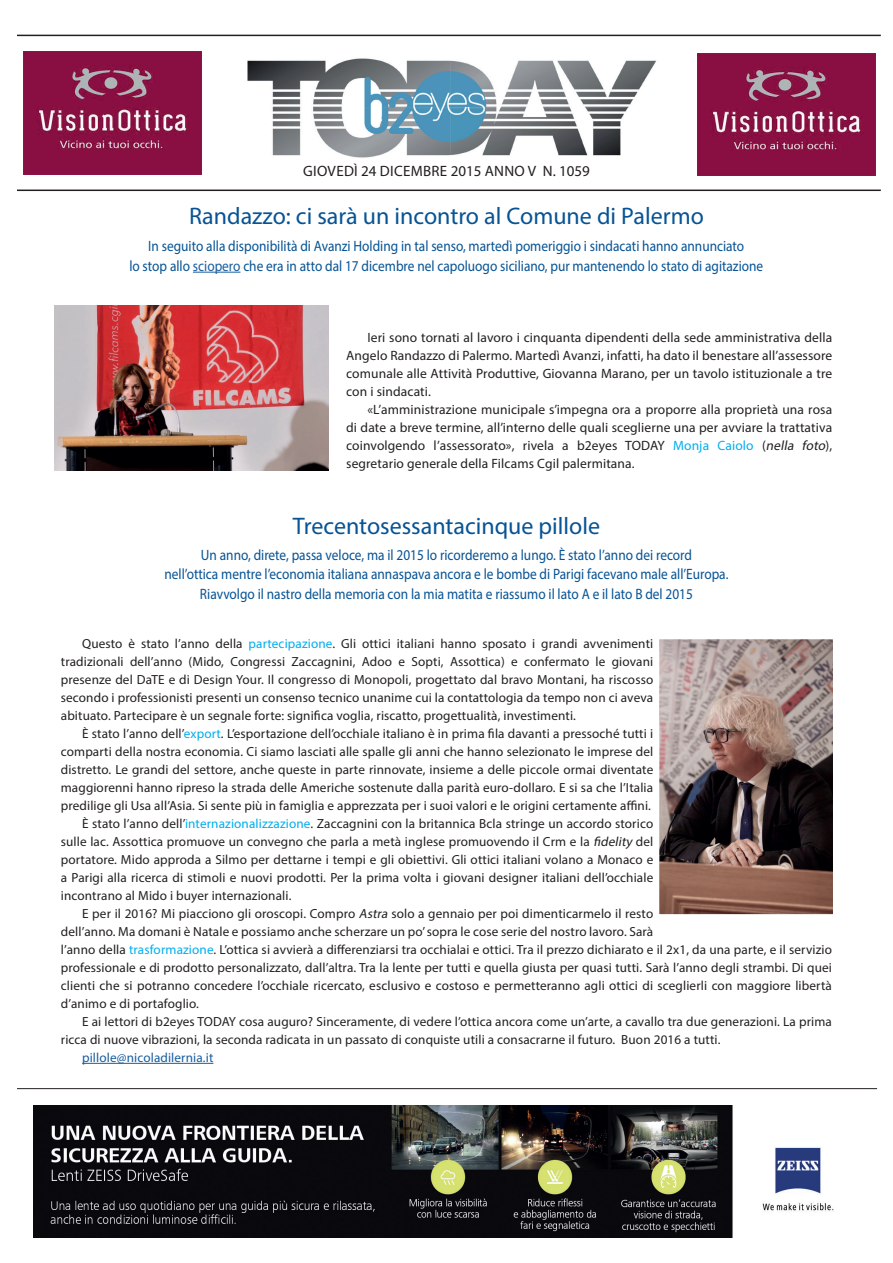
<style>
.page{position:relative;width:893px;height:1263px;background:#fff}
.page>*{position:absolute;margin:0;border:0;box-sizing:border-box;transform-origin:0 0}
.t1{font:24px "Myriad Pro";color:#075394}
.t2{font:15px/19.5px "Myriad Pro";color:#075394;text-align:center;scale:.89 1}
.t3{font:15px "Myriad Pro";letter-spacing:.02em;color:#231f20}
.t4{font:13.5px/18px "Myriad Pro";letter-spacing:.01em;color:#231f20;text-align:justify}
.t5{font:13.2px/18px "Myriad Pro";letter-spacing:.01em;color:#231f20;text-align:justify}
.t6{font:13.2px "Myriad Pro";letter-spacing:.01em;color:#175d9e}
.s1{color:#175d9e}
.s2{color:#00aeef}
.s3{font-style:italic}
</style>
<div class="page">
<img style="left:247px;top:58px;width:409px;height:100px">
<hr style="left:193px;top:272px;width:47px;height:1px;background:#175d9e">
<img style="left:34px;top:1106px;width:800px;height:131px">
<hr style="left:17px;top:1088px;width:860px;height:1px;background:#231f20">
<img style="left:697px;top:54px;width:179px;height:122px">
<img style="left:23px;top:52px;width:179px;height:122px">
<hr style="left:17px;top:190px;width:864px;height:1px;background:#231f20">
<hr style="left:17px;top:35px;width:864px;height:1px;background:#231f20">
<img style="left:54px;top:306px;width:275px;height:164px">
<hr style="left:82px;top:1063px;width:131px;height:1px;background:#175d9e">
<img style="left:660px;top:640px;width:172px;height:273px">
<div style="left:653px;top:633px;width:186px;height:287px;border:6px solid #fff"></div>
<p class="t3" style="left:303px;top:162px;width:288px">GIOVEDÌ 24 DICEMBRE 2015 ANNO V N. 1059</p>
<h1 class="t1" style="left:189px;top:201px;width:516px">Randazzo: ci sarà un incontro al Comune di Palermo</h1>
<p class="t2" style="left:129px;top:236px;width:714px">In seguito alla disponibilità di Avanzi Holding in tal senso, martedì pomeriggio i sindacati hanno annunciato<br>lo stop allo <span class="s1">sciopero</span> che era in atto dal 17 dicembre nel capoluogo siciliano, pur mantenendo lo stato di agitazione</p>
<p class="t4" style="left:346px;top:328px;width:488px;text-indent:21px">Ieri sono tornati al lavoro i cinquanta dipendenti della sede amministrativa della Angelo Randazzo di Palermo. Martedì Avanzi, infatti, ha dato il benestare all’assessore comunale alle Attività Produttive, Giovanna Marano, per un tavolo istituzionale a tre con i sindacati.</p>
<p class="t4" style="left:346px;top:400px;width:488px;text-indent:21px">«L’amministrazione municipale s’impegna ora a proporre alla proprietà una rosa di date a breve termine, all’interno delle quali sceglierne una per avviare la trattativa coinvolgendo l’assessorato», rivela a b2eyes TODAY <span class="s2">Monja Caiolo</span> (<span class="s3">nella foto</span>), segretario generale della Filcams Cgil palermitana.</p>
<h1 class="t1" style="left:293px;top:511px;width:309px">Trecentosessantacinque pillole</h1>
<p class="t2" style="left:164px;top:545px;width:635px">Un anno, direte, passa veloce, ma il 2015 lo ricorderemo a lungo. È stato l’anno dei record<br>nell’ottica mentre l’economia italiana annaspava ancora e le bombe di Parigi facevano male all’Europa.<br>Riavvolgo il nastro della memoria con la mia matita e riassumo il lato A e il lato B del 2015</p>
<p class="t5" style="left:61px;top:634px;width:594px;text-indent:21px">Questo è stato l’anno della <span class="s2">partecipazione</span>. Gli ottici italiani hanno sposato i grandi avvenimenti tradizionali dell’anno (Mido, Congressi Zaccagnini, Adoo e Sopti, Assottica) e confermato le giovani presenze del DaTE e di Design Your. Il congresso di Monopoli, progettato dal bravo Montani, ha riscosso secondo i professionisti presenti un consenso tecnico unanime cui la contattologia da tempo non ci aveva abituato. Partecipare è un segnale forte: significa voglia, riscatto, progettualità, investimenti.</p>
<p class="t5" style="left:82px;top:724px;width:573px">È stato l’anno dell’<span class="s2">export</span>. L’esportazione dell’occhiale italiano è in prima fila davanti a pressoché tutti i</p>
<p class="t5" style="left:61px;top:742px;width:594px">comparti della nostra economia. Ci siamo lasciati alle spalle gli anni che hanno selezionato le imprese del</p>
<p class="t5" style="left:61px;top:760px;width:594px">distretto. Le grandi del settore, anche queste in parte rinnovate, insieme a delle piccole ormai diventate</p>
<p class="t5" style="left:61px;top:778px;width:594px">maggiorenni hanno ripreso la strada delle Americhe sostenute dalla parità euro-dollaro. E si sa che l’Italia</p>
<p class="t5" style="left:61px;top:796px;width:592px">predilige gli Usa all’Asia. Si sente più in famiglia e apprezzata per i suoi valori e le origini certamente affini.</p>
<p class="t5" style="left:82px;top:814px;width:573px">È stato l’anno dell’<span class="s2">internazionalizzazione</span>. Zaccagnini con la britannica Bcla stringe un accordo storico</p>
<p class="t5" style="left:61px;top:832px;width:594px">sulle lac. Assottica promuove un convegno che parla a metà inglese promuovendo il Crm e la <span class="s3">fidelity</span> del</p>
<p class="t5" style="left:61px;top:850px;width:594px">portatore. Mido approda a Silmo per dettarne i tempi e gli obiettivi. Gli ottici italiani volano a Monaco e</p>
<p class="t5" style="left:61px;top:868px;width:594px">a Parigi alla ricerca di stimoli e nuovi prodotti. Per la prima volta i giovani designer italiani dell’occhiale</p>
<p class="t5" style="left:61px;top:886px;width:232px">incontrano al Mido i buyer internazionali.</p>
<p class="t5" style="left:82px;top:904px;width:573px">E per il 2016? Mi piacciono gli oroscopi. Compro <span class="s3">Astra</span> solo a gennaio per poi dimenticarmelo il resto</p>
<p class="t5" style="left:61px;top:922px;width:594px">dell’anno. Ma domani è Natale e possiamo anche scherzare un po’ sopra le cose serie del nostro lavoro. Sarà</p>
<p class="t5" style="left:61px;top:940px;width:773px">l’anno della <span class="s2">trasformazione</span>. L’ottica si avvierà a differenziarsi tra occhialai e ottici. Tra il prezzo dichiarato e il 2x1, da una parte, e il servizio</p>
<p class="t5" style="left:61px;top:958px;width:773px">professionale e di prodotto personalizzato, dall’altra. Tra la lente per tutti e quella giusta per quasi tutti. Sarà l’anno degli strambi. Di quei</p>
<p class="t5" style="left:61px;top:976px;width:772px">clienti che si potranno concedere l’occhiale ricercato, esclusivo e costoso e permetteranno agli ottici di sceglierli con maggiore libertà</p>
<p class="t5" style="left:61px;top:994px;width:140px">d’animo e di portafoglio.</p>
<p class="t5" style="left:82px;top:1012px;width:751px">E ai lettori di b2eyes TODAY cosa auguro? Sinceramente, di vedere l’ottica ancora come un’arte, a cavallo tra due generazioni. La prima</p>
<p class="t5" style="left:61px;top:1030px;width:661px">ricca di nuove vibrazioni, la seconda radicata in un passato di conquiste utili a consacrarne il futuro. Buon 2016 a tutti.</p>
<p class="t6" style="left:82px;top:1049px;width:133px">pillole@nicoladilernia.it</p>
</div>
